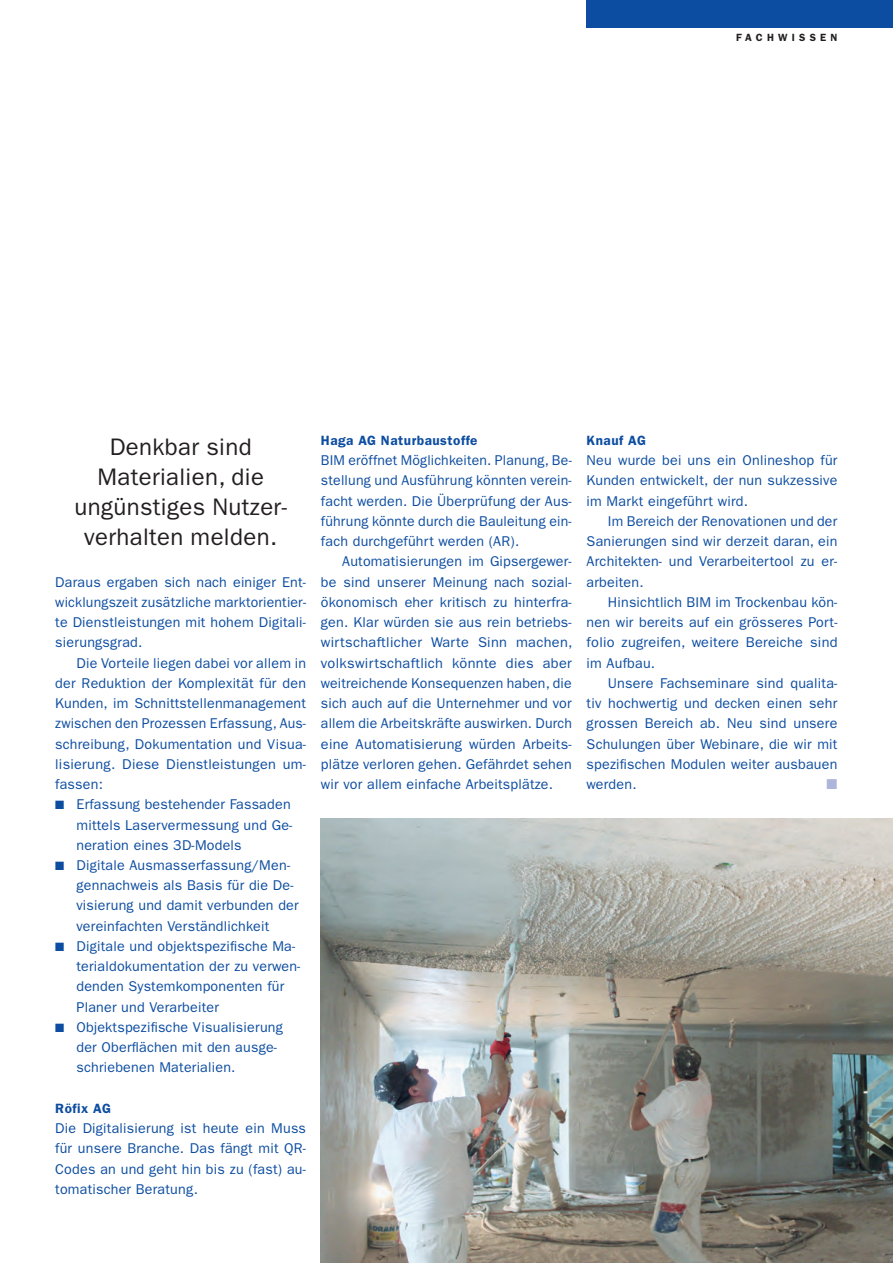
<style>
.page{position:relative;width:893px;height:1263px;background:#fff}
.page>*{position:absolute;margin:0;border:0;box-sizing:border-box;transform-origin:0 0}
.t1{font:24px/30px "ITC Franklin Gothic Std";letter-spacing:.015em;color:#231f20;text-align:center}
.t2{font:14.25px/20.2px "ITC Franklin Gothic Std";letter-spacing:.015em;color:#0d4da1;text-align:justify}
.t3{font:14.25px "Zapf Dingbats Std";color:#aeb5db}
.t4{font:600 13.5px "ITC Franklin Gothic Std";letter-spacing:.04em;color:#0d4da1}
.t5{font:600 10.5px "ITC Franklin Gothic Std";letter-spacing:.4em;color:#231f20}
</style>
<div class="page">
<div style="left:587px;top:0;width:306px;height:28px;background:#0d4da1"></div>
<img style="left:321px;top:818px;width:572px;height:445px">
<p class="t5" style="left:736px;top:34px;width:103px">FACHWISSEN</p>
<h1 class="t1" style="left:74px;top:433px;width:214px">Denkbar sind<br>Materialie n, die ungünsti ges Nutzer&shy;verhalten melden.</h1>
<p class="t2" style="left:55px;top:573px;width:252px">Daraus ergaben sich nach einiger Ent&shy;wicklungszeit zusätzliche marktorientier&shy;te Dienstleistungen mit hohem Digitali&shy;sierungsgrad.</p>
<p class="t2" style="left:55px;top:654px;width:252px;text-indent:21px">Die Vorteile liegen dabei vor allem in der Reduktion der Komplexität für den Kunden, im Schnittstellenmanagement zwischen den Prozessen Erfassung, Aus&shy;schreibung, Dokumentation und Visua&shy;lisierung. Diese Dienstleistungen um&shy;fassen:</p>
<p class="t2" style="left:77px;top:795px;width:217px;text-indent:-21px">■ Erfassung bestehender Fassaden mittels Laservermessung und Ge&shy;neration eines 3D-Models</p>
<p class="t2" style="left:77px;top:856px;width:224px;text-align:left;text-indent:-21px">■ Digitale Ausmasserfassung/Men&shy;gennachweis als Basis für die De&shy;visierung und damit verbunden der vereinfachten Verständlichkeit</p>
<p class="t2" style="left:77px;top:937px;width:225px;text-align:left;text-indent:-21px">■ Digitale und objektspezifische Ma&shy;terialdokumentation der zu verwen&shy;denden Systemkomponenten für<br>Planer und Verarbeiter</p>
<p class="t2" style="left:77px;top:1018px;width:208px;text-align:left;text-indent:-21px">■ Objektspezifische Visualisierung der Oberflächen mit den ausge&shy;schriebenen Materialien.</p>
<p class="t4" style="left:55px;top:1103px;width:57px">Röfix AG</p>
<p class="t2" style="left:55px;top:1119px;width:252px">Die Digitalisierung ist heute ein Muss für unsere Branche. Das fängt mit QR-Codes an und geht hin bis zu (fast) au&shy;tomatischer Beratung.</p>
<p class="t4" style="left:321px;top:435px;width:158px">Haga AG Naturbaustoffe</p>
<p class="t2" style="left:321px;top:451px;width:252px">BIM eröffnet Möglichkeiten. Planung, Be&shy;stellung und Ausführung könnten verein&shy;facht werden. Die Überprüfung der Aus&shy;führung könnte durch die Bauleitung ein&shy;fach durchgeführt werden (AR).</p>
<p class="t2" style="left:321px;top:552px;width:253px;text-indent:21px">Automatisierungen im Gipsergewer&shy;be sind unserer Meinung nach sozial&shy;ökonomisch eher kritisch zu hinterfra&shy;gen. Klar würden sie aus rein betriebs&shy;wirtschaftlicher Warte Sinn machen, volkswirtschaftlich könnte dies aber weitreichende Konsequenzen haben, die sich auch auf die Unternehmer und vor allem die Arbeitskräfte auswirken. Durch eine Automatisierung würden Arbeits&shy;plätze verloren gehen. Gefährdet sehen wir vor allem einfache Arbeitsplätze.</p>
<p class="t4" style="left:587px;top:435px;width:61px">Knauf AG</p>
<p class="t2" style="left:587px;top:451px;width:252px">Neu wurde bei uns ein Onlineshop für Kunden entwickelt, der nun sukzessive im Markt eingeführt wird.</p>
<p class="t2" style="left:587px;top:512px;width:252px;text-indent:21px">Im Bereich der Renovationen und der Sanierungen sind wir derzeit daran, ein Architekten- und Verarbeitertool zu er&shy;arbeiten.</p>
<p class="t2" style="left:587px;top:593px;width:252px;text-indent:21px">Hinsichtlich BIM im Trockenbau kön&shy;nen wir bereits auf ein grösseres Port&shy;folio zugreifen, weitere Bereiche sind im Aufbau.</p>
<p class="t2" style="left:587px;top:674px;width:252px;text-indent:21px">Unsere Fachseminare sind qualita&shy;tiv hochwertig und decken einen sehr grossen Bereich ab. Neu sind unsere Schulungen über Webinare, die wir mit spezifischen Modulen weiter ausbauen werden.</p>
<p class="t3" style="left:826px;top:776px;width:12px">■</p>
</div>
